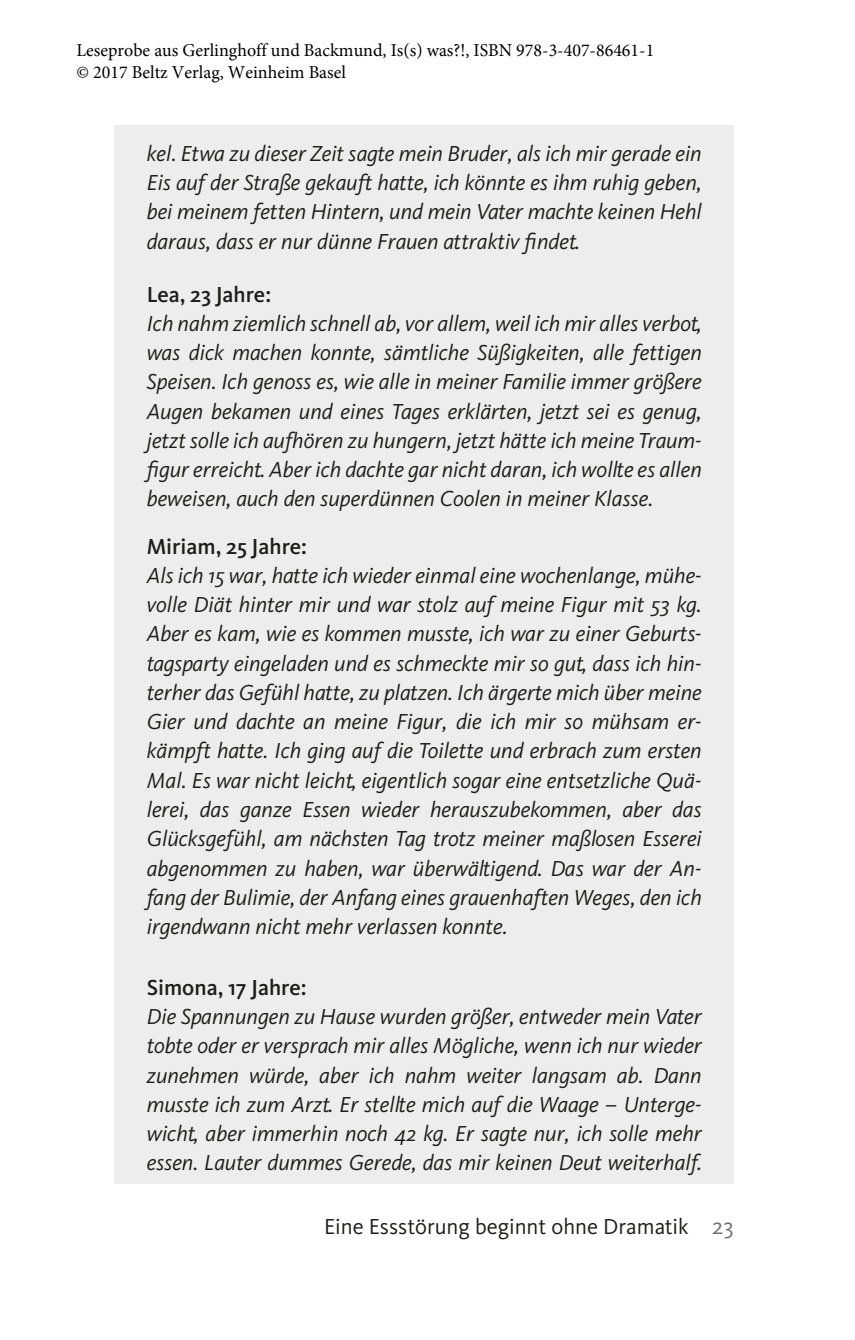
<style>
.page{position:relative;width:855px;height:1340px;background:#fff}
.page>*{position:absolute;margin:0;border:0;box-sizing:border-box;transform-origin:0 0}
.t1{font:italic 22.5px/29.2px "Kievit";color:#1d1d1b;text-align:justify}
.t2{font:500 22.5px "Kievit";color:#1d1d1b}
.t3{font:22.5px "Kievit";color:#1d1d1b}
.t4{font:18px/21.6px "Minion Pro";color:#000}
.s1{font-size:23.62px;color:#706f6f}
</style>
<div class="page">
<div style="left:114px;top:126px;width:619px;height:1057px;background:#ededed"></div>
<p class="t4" style="left:77px;top:40px;width:579px">Leseprobe aus Gerlinghoff und Backmund, Is(s) was?!, ISBN 978-3-407-86461-1 © 2017 Beltz Verlag, Weinheim Basel</p>
<p class="t1" style="left:147px;top:139px;width:556px">kel. Etwa zu dieser Zeit sagte mein Bruder, als ich mir gerade ein Eis auf der Straße gekauft hatte, ich könnte es ihm ruhig geben, bei meinem fetten Hintern, und mein Vater machte keinen Hehl daraus, dass er nur dünne Frauen attraktiv findet.</p>
<p class="t2" style="left:147px;top:281px;width:126px">Lea, 23 Jahre:</p>
<p class="t1" style="left:147px;top:309px;width:556px">Ich nahm ziemlich schnell ab, vor allem, weil ich mir alles verbot, was dick machen konnte, sämtliche Süßigkeiten, alle fettigen Speisen. Ich genoss es, wie alle in meiner Familie immer größere Augen bekamen und eines Tages erklärten, jetzt sei es genug, jetzt solle ich aufhören zu hungern, jetzt hätte ich meine Traum&shy;figur erreicht. Aber ich dachte gar nicht daran, ich wollte es allen beweisen, auch den superdünnen Coolen in meiner Klasse.</p>
<p class="t2" style="left:147px;top:533px;width:162px">Miriam, 25 Jahre:</p>
<p class="t1" style="left:147px;top:561px;width:556px">Als ich 15 war, hatte ich wieder einmal eine wochenlange, mühe&shy;volle Diät hinter mir und war stolz auf meine Figur mit 53 kg.<br>Aber es kam, wie es kommen musste, ich war zu einer Geburts&shy;tagsparty eingeladen und es schmeckte mir so gut, dass ich hin&shy;terher das Gefühl hatte, zu platzen. Ich ärgerte mich über meine Gier und dachte an meine Figur, die ich mir so mühsam er&shy;kämpft hatte. Ich ging auf die Toilette und erbrach zum ersten Mal. Es war nicht leicht, eigentlich sogar eine entsetzliche Quä&shy;lerei, das ganze Essen wieder herauszubekommen, aber das Glücksgefühl, am nächsten Tag trotz meiner maßlosen Esserei abgenommen zu haben, war überwältigend. Das war der An&shy;fang der Bulimie, der Anfang eines grauenhaften Weges, den ich irgendwann nicht mehr verlassen konnte.</p>
<p class="t2" style="left:147px;top:974px;width:161px">Simona, 17 Jahre:</p>
<p class="t1" style="left:147px;top:1002px;width:556px">Die Spannungen zu Hause wurden größer, entweder mein Vater tobte oder er versprach mir alles Mögliche, wenn ich nur wieder zunehmen würde, aber ich nahm weiter langsam ab. Dann musste ich zum Arzt. Er stellte mich auf die Waage – Unterge&shy;wicht, aber immerhin noch 42 kg. Er sagte nur, ich solle mehr essen. Lauter dummes Gerede, das mir keinen Deut weiterhalf.</p>
<p class="t3" style="left:324px;top:1213px;width:411px">Eine Essstörung beginnt ohne Dramatik <span class="s1">23</span></p>
</div>
